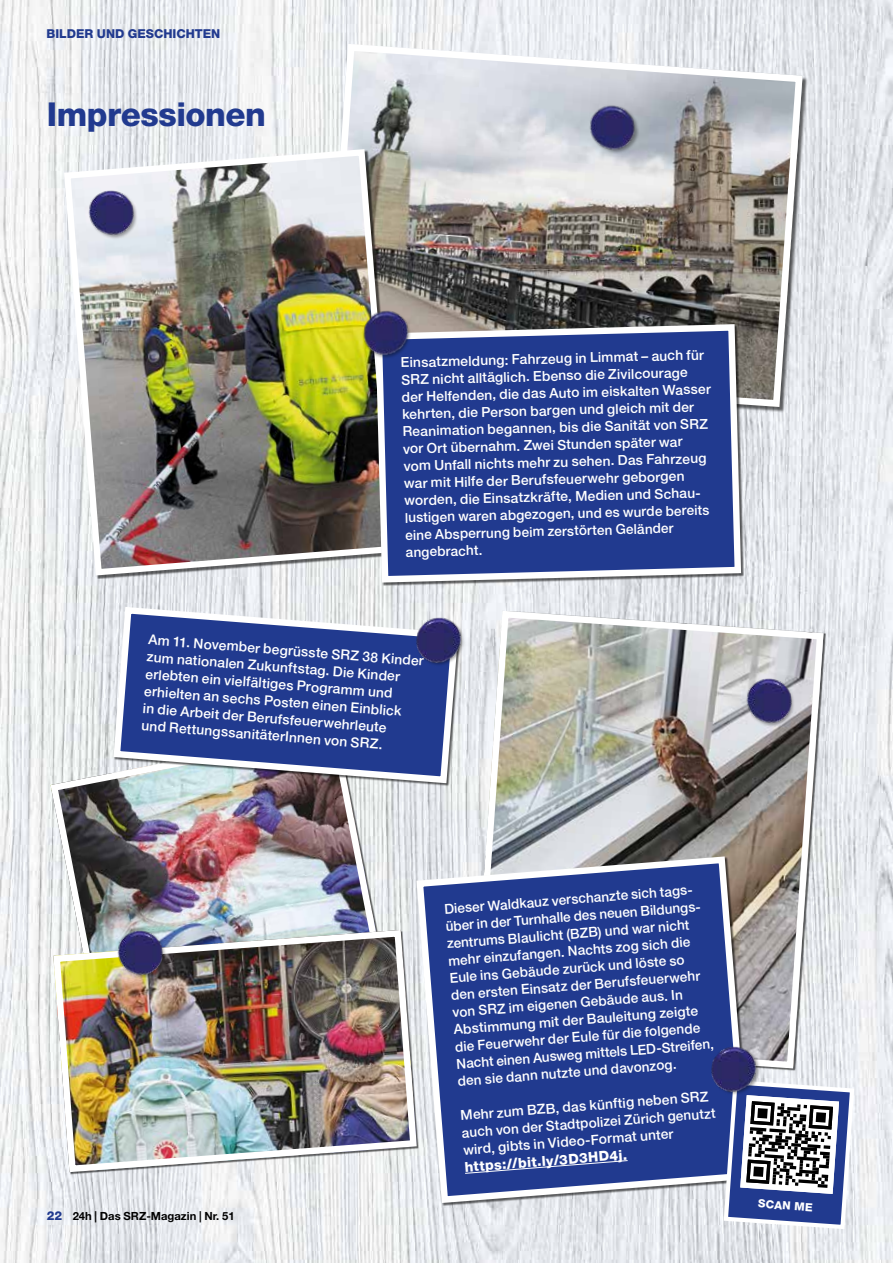
<style>
.page{position:relative;width:893px;height:1263px;background:#fff}
.page>*{position:absolute;margin:0;border:0;box-sizing:border-box;transform-origin:0 0}
.t1{font:800 33px "Helvetica Neue LT Std";letter-spacing:-.015em;color:#213a8f}
.t2{font:500 13.8px/17.2px "Helvetica Neue LT Std";color:#fff}
.t3{font:800 13.8px "Helvetica Neue LT Std";color:#fff}
.t4{font:800 12.3px "Helvetica Neue LT Std";color:#213a8f}
.t5{font:700 11.25px "Helvetica Neue LT Std";color:#000}
.t6{font:800 11.25px "Helvetica Neue LT Std";color:#fff}
.s1{font-weight:800;font-size:12.3px;color:#213a8f}
</style>
<div class="page">
<img style="left:0;top:0;width:893px;height:1263px">
<img style="left:469px;top:607px;width:358px;height:465px">
<img style="left:47px;top:726px;width:335px;height:276px">
<img style="left:50px;top:926px;width:367px;height:249px">
<svg style="left:110px;top:603px;width:352px;height:184px;background:#5a6ca7"></svg>
<div style="left:420px;top:860px;width:327px;height:339px;background:#213a8f;border-radius:24px"></div>
<svg style="left:465px;top:1160px;width:163px;height:14px"></svg>
<div style="left:417px;top:857px;width:333px;height:346px;border:6px solid #fff;border-radius:24px"></div>
<div style="left:117px;top:930px;width:49px;height:49px;background:#000;opacity:.35"></div>
<img style="left:102px;top:930px;width:73px;height:46px">
<div style="left:416px;top:618px;width:49px;height:49px;background:#000;opacity:.35"></div>
<img style="left:404px;top:617px;width:73px;height:47px">
<div style="left:746px;top:678px;width:49px;height:49px;background:#000;opacity:.35"></div>
<img style="left:731px;top:678px;width:73px;height:46px">
<svg style="left:321px;top:40px;width:485px;height:370px;background:#aba9a8"></svg>
<div style="left:590px;top:106px;width:49px;height:48px;background:#000;opacity:.35"></div>
<img style="left:574px;top:105px;width:74px;height:47px">
<img style="left:61px;top:146px;width:338px;height:433px">
<div style="left:89px;top:190px;width:49px;height:49px;background:#000;opacity:.35"></div>
<img style="left:73px;top:190px;width:73px;height:46px">
<svg style="left:372px;top:321px;width:372px;height:265px;background:#3b5097"></svg>
<div style="left:362px;top:311px;width:49px;height:49px;background:#000;opacity:.35"></div>
<img style="left:350px;top:310px;width:73px;height:48px">
<svg style="left:721px;top:1078px;width:135px;height:153px"></svg>
<div style="left:712px;top:1047px;width:49px;height:49px;background:#000;opacity:.35"></div>
<img style="left:711px;top:1046px;width:61px;height:47px">
<p class="t4" style="left:46px;top:26px;width:175px">BILDER UND GESCHICHTEN</p>
<h1 class="t1" style="left:47px;top:94px;width:220px">Impressionen</h1>
<p class="t2" style="left:401px;top:352px;width:311px;rotate:-1deg">Einsatzmeldung: Fahrzeug in Limmat – auch für SRZ nicht alltäglich. Ebenso die Zivilcourage der Helfenden, die das Auto im eiskalten Wasser kehrten, die Person bargen und gleich mit der Reanimation begannen, bis die Sanität von SRZ vor Ort übernahm. Zwei Stunden später war vom Unfall nichts mehr zu sehen. Das Fahrzeug war mit Hilfe der Berufsfeuerwehr geborgen worden, die Einsatzkräfte, Medien und Schau&shy;lustigen waren abgezogen, und es wurde bereits eine Absperrung beim zerstörten Geländer angebracht.</p>
<p class="t2" style="left:148px;top:632px;width:278px;rotate:4deg">Am 11. November begrüsste SRZ 38 Kinder zum nationalen Zukunftstag. Die Kinder erlebten ein vielfältiges Programm und erhielten an sechs Posten einen Einblick<br>in die Arbeit der Berufsfeuerwehrleute<br>und RettungssanitäterInnen von SRZ.</p>
<p class="t5" style="left:47px;top:1209px;width:189px"><span class="s1">22</span> 24h | Das SRZ-Magazin | Nr. 51</p>
<p class="t2" style="left:443px;top:901px;width:260px;rotate:-5deg">Dieser Waldkauz verschanzte sich tags&shy;über in der Turnhalle des neuen Bildungs&shy;zentrums Blaulicht (BZB) und war nicht mehr einzufangen. Nachts zog sich die Eule ins Gebäude zurück und löste so den ersten Einsatz der Berufsfeuerwehr von SRZ im eigenen Gebäude aus. In</p>
<p class="t2" style="left:453px;top:1019px;width:247px;rotate:-4deg">Abstimmung mit der Bauleitung zeigte</p>
<p class="t2" style="left:454px;top:1039px;width:260px;rotate:-5deg">die Feuerwehr der Eule für die folgende<br>Nacht einen Ausweg mittels LED-Streifen, den sie dann nutzte und davonzog.</p>
<p class="t2" style="left:460px;top:1105px;width:250px;rotate:-4deg">Mehr zum BZB, das künftig neben SRZ</p>
<p class="t2" style="left:461px;top:1125px;width:256px;rotate:-5deg">auch von der Stadtpolizei Zürich genutzt</p>
<p class="t2" style="left:463px;top:1140px;width:212px;rotate:-4deg">wird, gibts in Video-Format unter</p>
<p class="t3" style="left:464px;top:1158px;width:164px;rotate:-4deg">https://bit.ly/3D3HD4j.</p>
<p class="t6" style="left:758px;top:1197px;width:56px;rotate:4deg">SCAN ME</p>
</div>
